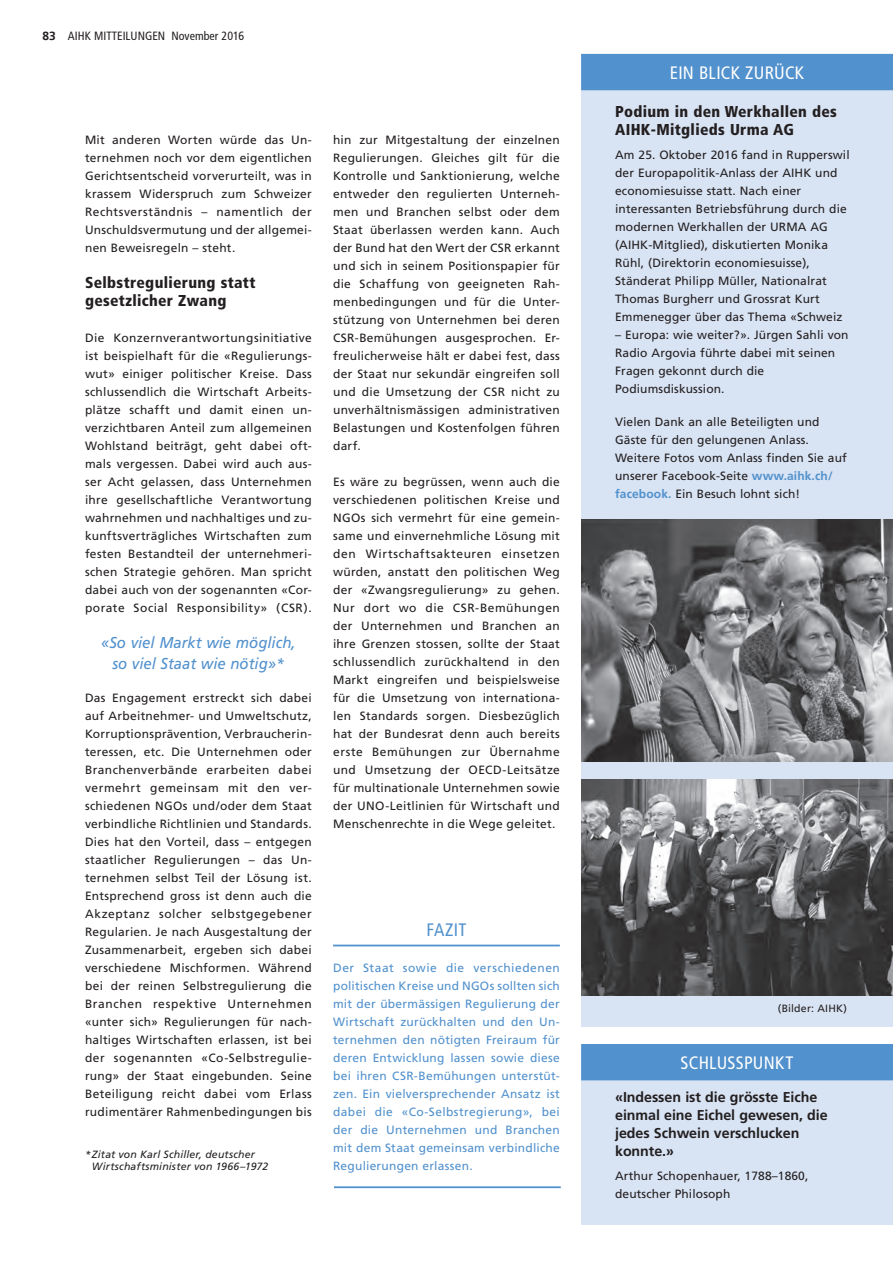
<style>
.page{position:relative;width:893px;height:1263px;background:#fff}
.page>*{position:absolute;margin:0;border:0;box-sizing:border-box;transform-origin:0 0}
.haupttitel_blau{font:condensed 18px "Frutiger";letter-spacing:.015em;color:#fff}
.fazit_titel{font:condensed 18px "Frutiger";letter-spacing:.015em;color:#5191cd}
.störer{font:italic 15.75px/21px "Frutiger";color:#5191cd;text-align:center;scale:.95 1}
.zwischentitel_blau{font:900 condensed 15.75px/18px "Frutiger";letter-spacing:.02em;color:#231f20}
.zwischentitel{font:900 condensed 15.75px/18px "Frutiger";letter-spacing:.02em;color:#231f20}
.schlusspunkt-spruch{font:700 14.25px/18px "Frutiger";letter-spacing:-.005em;color:#231f20}
.fliesstext{font:12px/18px "Frutiger";letter-spacing:.025em;color:#231f20;text-align:justify}
.text_blau_abstand{font:12px/18px "Frutiger";letter-spacing:.01em;color:#231f20}
.fazit{font:12px/18px "Frutiger";letter-spacing:.02em;color:#5191cd;text-align:justify}
.text_blau{font:12px/18px "Frutiger";letter-spacing:.01em;color:#231f20}
.t1{font:condensed 12px "Frutiger";color:#231f20}
.legende{font:italic 10.5px/12.6px "Frutiger";letter-spacing:.015em;color:#231f20}
.legende-2{font:10.5px "Frutiger";letter-spacing:.02em;color:#231f20}
.s1{font-family:"Frutiger LT45";font-weight:300;font-stretch:normal}
.s2{font-weight:700;color:#5191cd}
</style>
<div class="page">
<hr style="left:333px;top:945px;width:227px;height:1px;background:#5191cd">
<hr style="left:334px;top:1186px;width:227px;height:2px;background:#5191cd">
<div style="left:581px;top:1044px;width:312px;height:180px;background:#d8e3f3"></div>
<div style="left:581px;top:1044px;width:312px;height:36px;background:#5191cd"></div>
<div style="left:581px;top:54px;width:312px;height:972px;background:#d8e3f3"></div>
<div style="left:581px;top:54px;width:312px;height:36px;background:#5191cd"></div>
<img style="left:581px;top:520px;width:312px;height:241px">
<img style="left:581px;top:779px;width:312px;height:216px">
<p class="t1" style="left:43px;top:29px;width:203px"><span class="s1">83</span> AIHK MITTEILUNGEN November 2016</p>
<p class="fliesstext" style="left:85px;top:131px;width:228px">Mit anderen Worten würde das Un&shy;ternehmen noch vor dem eigentlichen Gerichtsentscheid vorverurteilt, was in krassem Widerspruch zum Schweizer Rechtsverständnis – namentlich der Unschuldsvermutung und der allgemei&shy;nen Beweisregeln – steht.</p>
<p class="zwischentitel" style="left:85px;top:273px;width:172px">Selbstregulierung statt gesetzlicher Zwang</p>
<p class="fliesstext" style="left:85px;top:329px;width:228px">Die Konzernverantwortungsinitiative ist beispielhaft für die «Regulierungs&shy;wut» einiger politischer Kreise. Dass schlussendlich die Wirtschaft Arbeits&shy;plätze schafft und damit einen un&shy;verzichtbaren Anteil zum allgemeinen Wohlstand beiträgt, geht dabei oft&shy;mals vergessen. Dabei wird auch aus&shy;ser Acht gelassen, dass Unternehmen ihre gesellschaftliche Verantwortung wahrnehmen und nachhaltiges und zu&shy;kunftsverträgliches Wirtschaften zum festen Bestandteil der unternehmeri&shy;schen Strategie gehören. Man spricht dabei auch von der sogenannten «Cor&shy;porate Social Responsibility» (CSR).</p>
<p class="störer" style="left:101px;top:632px;width:206px">«So viel Markt wie möglich, so viel Staat wie nötig»*</p>
<p class="fliesstext" style="left:85px;top:689px;width:228px">Das Engagement erstreckt sich dabei auf Arbeitnehmer- und Umweltschutz, Korruptionsprävention, Verbraucherin&shy;teressen, etc. Die Unternehmen oder Branchenverbände erarbeiten dabei vermehrt gemeinsam mit den ver&shy;schiedenen NGOs und/oder dem Staat verbindliche Richtlinien und Standards.<br>Dies hat den Vorteil, dass – entgegen staatlicher Regulierungen – das Un&shy;ternehmen selbst Teil der Lösung ist.<br>Entsprechend gross ist denn auch die Akzeptanz solcher selbstgegebener Regularien. Je nach Ausgestaltung der Zusammenarbeit, ergeben sich dabei verschiedene Mischformen. Während bei der reinen Selbstregulierung die Branchen respektive Unternehmen «unter sich» Regulierungen für nach&shy;haltiges Wirtschaften erlassen, ist bei der sogenannten «Co-Selbstregulie&shy;rung» der Staat eingebunden. Seine Beteiligung reicht dabei vom Erlass rudimentärer Rahmenbedingungen bis</p>
<p class="legende" style="left:92px;top:1148px;width:178px;text-indent:-7px">*Zitat von Karl Schiller, deutscher<br>Wirtschaftsminister von 1966–1972</p>
<p class="fliesstext" style="left:333px;top:131px;width:228px">hin zur Mitgestaltung der einzelnen Regulierungen. Gleiches gilt für die Kontrolle und Sanktionierung, welche entweder den regulierten Unterneh&shy;men und Branchen selbst oder dem Staat überlassen werden kann. Auch der Bund hat den Wert der CSR erkannt und sich in seinem Positionspapier für die Schaffung von geeigneten Rah&shy;menbedingungen und für die Unter&shy;stützung von Unternehmen bei deren CSR-Bemühungen ausgesprochen. Er&shy;freulicherweise hält er dabei fest, dass der Staat nur sekundär eingreifen soll und die Umsetzung der CSR nicht zu unverhältnismässigen administrativen Belastungen und Kostenfolgen führen darf.</p>
<p class="fliesstext" style="left:333px;top:473px;width:228px">Es wäre zu begrüssen, wenn auch die verschiedenen politischen Kreise und NGOs sich vermehrt für eine gemein&shy;same und einvernehmliche Lösung mit den Wirtschaftsakteuren einsetzen würden, anstatt den politischen Weg der «Zwangsregulierung» zu gehen.<br>Nur dort wo die CSR-Bemühungen der Unternehmen und Branchen an ihre Grenzen stossen, sollte der Staat schlussendlich zurückhaltend in den Markt eingreifen und beispielsweise für die Umsetzung von internationa&shy;len Standards sorgen. Diesbezüglich hat der Bundesrat denn auch bereits erste Bemühungen zur Übernahme und Umsetzung der OECD-Leitsätze für multinationale Unternehmen sowie der UNO-Leitlinien für Wirtschaft und Menschenrechte in die Wege geleitet.</p>
<p class="fazit_titel" style="left:427px;top:919px;width:41px">FAZIT</p>
<p class="fazit" style="left:333px;top:959px;width:228px">Der Staat sowie die verschiedenen politischen Kreise und NGOs sollten sich mit der übermässigen Regulierung der Wirtschaft zurückhalten und den Un&shy;ternehmen den nötigten Freiraum für deren Entwicklung lassen sowie diese bei ihren CSR-Bemühungen unterstüt&shy;zen. Ein vielversprechender Ansatz ist dabei die «Co-Selbstregierung», bei der die Unternehmen und Branchen mit dem Staat gemeinsam verbindliche Regulierungen erlassen.</p>
<p class="haupttitel_blau" style="left:670px;top:62px;width:136px">EIN BLICK ZURÜCK</p>
<p class="zwischentitel_blau" style="left:615px;top:102px;width:223px">Podium in den Werkhallen des<br>AIHK-Mitglieds Urma AG</p>
<p class="text_blau_abstand" style="left:615px;top:146px;width:236px">Am 25. Oktober 2016 fand in Rupperswil der Europapolitik-Anlass der AIHK und economiesuisse statt. Nach einer interessanten Betriebsführung durch die modernen Werkhallen der URMA AG (AIHK-Mitglied), diskutierten Monika Rühl, (Direktorin economiesuisse), Ständerat Philipp Müller, Nationalrat Thomas Burgherr und Grossrat Kurt Emmenegger über das Thema «Schweiz</p>
<p class="text_blau_abstand" style="left:615px;top:326px;width:235px">– Europa: wie weiter?». Jürgen Sahli von<br>Radio Argovia führte dabei mit seinen<br>Fragen gekonnt durch die<br>Podiumsdiskussion.</p>
<p class="text_blau_abstand" style="left:615px;top:413px;width:233px">Vielen Dank an alle Beteiligten und Gäste für den gelungenen Anlass.<br>Weitere Fotos vom Anlass finden Sie auf unserer Facebook-Seite <span class="s2">www.aihk.ch/ facebook.</span> Ein Besuch lohnt sich!</p>
<p class="legende-2" style="left:778px;top:1002px;width:71px">(Bilder: AIHK)</p>
<p class="haupttitel_blau" style="left:681px;top:1052px;width:114px">SCHLUSSPUNKT</p>
<p class="schlusspunkt-spruch" style="left:615px;top:1088px;width:214px">«Indessen ist die grösste Eiche einmal eine Eichel gewesen, die jedes Schwein verschlucken konnte.»</p>
<p class="text_blau" style="left:615px;top:1167px;width:195px">Arthur Schopenhauer, 1788–1860, deutscher Philosoph</p>
</div>
